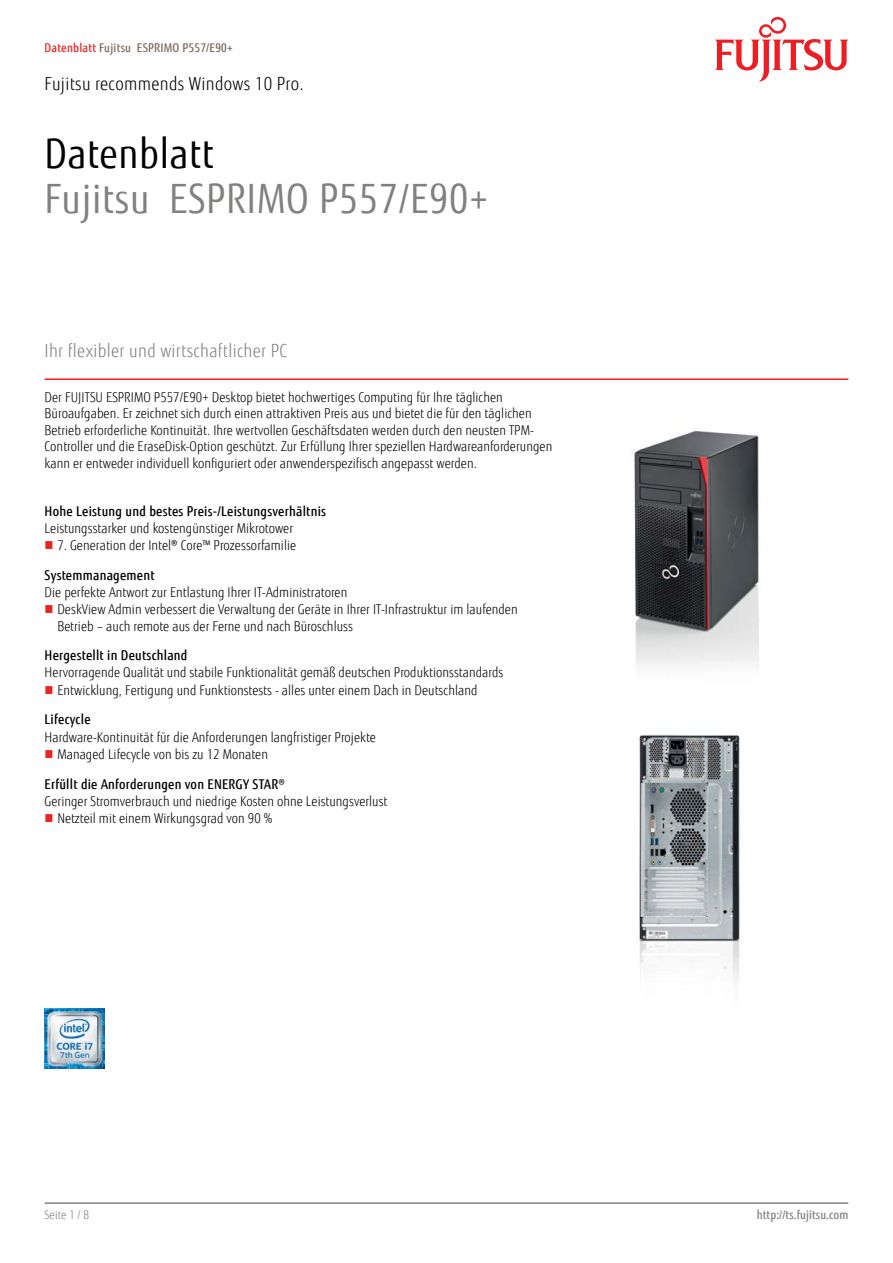
<style>
.page{position:relative;width:893px;height:1263px;background:#fff}
.page>*{position:absolute;margin:0;border:0;box-sizing:border-box;transform-origin:0 0}
.t1{font:40.5px "Fujitsu Sans";letter-spacing:.02em;color:#818280;scale:.9 1}
.t2{font:40.5px "Fujitsu Sans";letter-spacing:.02em;color:#000;scale:.9 1}
.t3{font:300 18px "Fujitsu Sans";letter-spacing:.02em;color:#818280;scale:.9 1}
.t4{font:300 18px "Fujitsu Sans";letter-spacing:.02em;color:#000;scale:.9 1}
.t5{font:300 13.5px/16.5px "Fujitsu Sans";letter-spacing:.005em;color:#000;scale:.9 1}
.t6{font:500 13.5px "Fujitsu Sans";letter-spacing:.02em;color:#000;scale:.9 1}
.t7{font:500 12px "Fujitsu Sans";letter-spacing:.02em;color:#79695e;scale:.9 1}
.t8{font:500 12px "Fujitsu Sans";letter-spacing:.005em;color:#818280;scale:.9 1}
.t9{font:300 12px "Fujitsu Sans";letter-spacing:.005em;color:#818280;scale:.9 1}
.s1{color:#e92425}
.s2{font-weight:300}
</style>
<div class="page">
<hr style="left:45px;top:1202px;width:803px;height:2px;background:#818280">
<hr style="left:45px;top:378px;width:803px;height:2px;background:#ed1d24">
<svg style="left:715px;top:17px;width:133px;height:65px"></svg>
<img style="left:634px;top:431px;width:126px;height:235px">
<img style="left:639px;top:734px;width:101px;height:247px">
<img style="left:45px;top:1009px;width:59px;height:59px">
<p class="t7" style="left:45px;top:40px;width:211px"><span class="s1">Datenblatt</span> Fujitsu ESPRIMO P557/E90+</p>
<h2 class="t4" style="left:45px;top:73px;width:289px">Fujitsu recommends Windows 10 Pro.</h2>
<h1 class="t2" style="left:45px;top:130px;width:189px">Datenblatt</h1>
<h1 class="t1" style="left:45px;top:175px;width:495px">Fujitsu ESPRIMO P557/E90+</h1>
<h2 class="t3" style="left:45px;top:340px;width:271px">Ihr flexibler und wirtschaftlicher PC</h2>
<p class="t5" style="left:45px;top:389px;width:566px">Der FUJITSU ESPRIMO P557/E90+ Desktop bietet hochwertiges Computing für Ihre täglichen Büroaufgaben. Er zeichnet sich durch einen attraktiven Preis aus und bietet die für den täglichen Betrieb erforderliche Kontinuität. Ihre wertvollen Geschäftsdaten werden durch den neusten TPM-Controller und die EraseDisk-Option geschützt. Zur Erfüllung Ihrer speziellen Hardwareanforderungen kann er entweder individuell konfiguriert oder anwenderspezifisch angepasst werden.</p>
<p class="t6" style="left:45px;top:502px;width:314px">Hohe Leistung und bestes Preis-/Leistungsverhältnis</p>
<p class="t5" style="left:45px;top:520px;width:278px">Leistungsstarker und kostengünstiger Mikrotower</p>
<p class="t5" style="left:57px;top:537px;width:267px">7. Generation der Intel® Core™ Prozessorfamilie</p>
<p class="t6" style="left:45px;top:566px;width:124px">Systemmanagement</p>
<p class="t5" style="left:57px;top:584px;width:513px;text-indent:-13px">Die perfekte Antwort zur Entlastung Ihrer IT-Administratoren<br>DeskView Admin verbessert die Verwaltung der Geräte in Ihrer IT-Infrastruktur im laufenden<br>Betrieb – auch remote aus der Ferne und nach Büroschluss</p>
<p class="t6" style="left:45px;top:647px;width:160px">Hergestellt in Deutschland</p>
<p class="t5" style="left:57px;top:664px;width:497px;line-height:17.1px;text-indent:-13px">Hervorragende Qualität und stabile Funktionalität gemäß deutschen Produktionsstandards<br>Entwicklung, Fertigung und Funktionstests - alles unter einem Dach in Deutschland</p>
<p class="t6" style="left:45px;top:711px;width:53px">Lifecycle</p>
<p class="t5" style="left:57px;top:728px;width:355px;line-height:17.1px;text-indent:-13px">Hardware-Kontinuität für die Anforderungen langfristiger Projekte<br>Managed Lifecycle von bis zu 12 Monaten</p>
<p class="t6" style="left:45px;top:775px;width:268px">Erfüllt die Anforderungen von ENERGY STAR<span class="s2">®</span></p>
<p class="t5" style="left:45px;top:793px;width:382px">Geringer Stromverbrauch und niedrige Kosten ohne Leistungsverlust</p>
<p class="t5" style="left:57px;top:810px;width:240px">Netzteil mit einem Wirkungsgrad von 90 %</p>
<p class="t9" style="left:45px;top:1208px;width:51px">Seite 1 / 8</p>
<p class="t8" style="left:757px;top:1208px;width:103px">http://ts.fujitsu.com</p>
</div>
